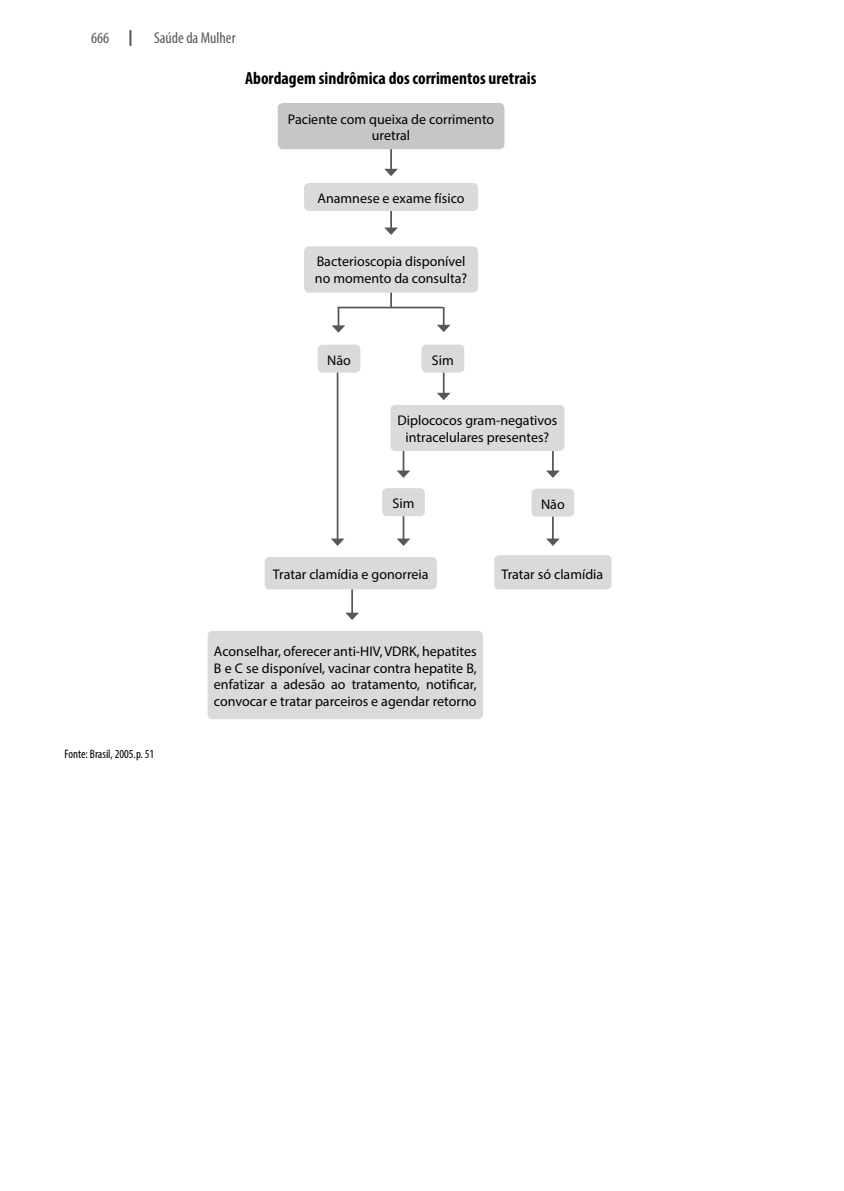
<style>
.page{position:relative;width:844px;height:1191px;background:#fff}
.page>*{position:absolute;margin:0;border:0;box-sizing:border-box;transform-origin:0 0}
.t1{font:700 condensed 17.5px "Myriad Pro";color:#000}
.t2{font:condensed 15.75px "Myriad Pro";color:#575756}
.t3{font:14px/16.8px "Myriad Pro";color:#000;text-align:center}
.t4{font:condensed 12.25px "Myriad Pro";color:#000}
.s1{font-family:"Koz Go Pr 6 N";font-stretch:normal}
</style>
<div class="page">
<hr style="left:351px;top:584px;width:2px;height:29px;background:#575756">
<svg style="left:345px;top:613px;width:14px;height:7px"></svg>
<div style="left:264px;top:557px;width:173px;height:32px;background:#dadada;border-radius:5px"></div>
<div style="left:207px;top:631px;width:276px;height:88px;background:#dadada;border-radius:5px"></div>
<div style="left:494px;top:555px;width:117px;height:34px;background:#dadada;border-radius:5px"></div>
<hr style="left:442px;top:364px;width:2px;height:29px;background:#575756">
<svg style="left:437px;top:393px;width:13px;height:7px"></svg>
<hr style="left:336px;top:364px;width:2px;height:175px;background:#575756">
<svg style="left:331px;top:538px;width:13px;height:8px"></svg>
<hr style="left:402px;top:442px;width:2px;height:29px;background:#575756">
<svg style="left:397px;top:470px;width:13px;height:8px"></svg>
<hr style="left:402px;top:510px;width:2px;height:29px;background:#575756">
<svg style="left:397px;top:538px;width:13px;height:8px"></svg>
<svg style="left:546px;top:516px;width:13px;height:30px"></svg>
<svg style="left:546px;top:451px;width:13px;height:27px"></svg>
<div style="left:317px;top:344px;width:43px;height:28px;background:#dadada;border-radius:5px"></div>
<div style="left:531px;top:488px;width:43px;height:28px;background:#dadada;border-radius:5px"></div>
<div style="left:421px;top:344px;width:43px;height:28px;background:#dadada;border-radius:5px"></div>
<div style="left:382px;top:488px;width:43px;height:28px;background:#dadada;border-radius:5px"></div>
<hr style="left:390px;top:199px;width:2px;height:29px;background:#575756">
<svg style="left:384px;top:227px;width:14px;height:8px"></svg>
<div style="left:304px;top:183px;width:174px;height:28px;background:#dadada;border-radius:5px"></div>
<div style="left:304px;top:246px;width:174px;height:47px;background:#dadada;border-radius:5px"></div>
<div style="left:390px;top:405px;width:174px;height:46px;background:#dadada;border-radius:5px"></div>
<hr style="left:390px;top:140px;width:2px;height:30px;background:#575756">
<svg style="left:384px;top:169px;width:14px;height:7px"></svg>
<div style="left:278px;top:103px;width:226px;height:46px;background:#c6c6c6;border-radius:5px"></div>
<svg style="left:390px;top:293px;width:2px;height:14px"></svg>
<hr style="left:337px;top:307px;width:105px;height:1px;background:#575756">
<svg style="left:331px;top:307px;width:14px;height:26px"></svg>
<svg style="left:437px;top:307px;width:13px;height:25px"></svg>
<p class="t2" style="left:91px;top:28px;width:42px">666 <span class="s1">▕</span></p>
<p class="t2" style="left:154px;top:28px;width:83px">Saúde da Mulher</p>
<p class="t1" style="left:245px;top:67px;width:293px">Abordagem sindrômica dos corrimentos uretrais</p>
<p class="t3" style="left:288px;top:110px;width:208px">Paciente com queixa de corrimento uretral</p>
<p class="t3" style="left:317px;top:190px;width:148px">Anamnese e exame físico</p>
<p class="t3" style="left:315px;top:253px;width:154px;text-align:left">Bacterioscopia disponível no momento da consulta?</p>
<p class="t3" style="left:327px;top:351px;width:25px">Não</p>
<p class="t3" style="left:432px;top:351px;width:23px">Sim</p>
<p class="t3" style="left:397px;top:412px;width:161px">Diplococos gram-negativos intracelulares presentes?</p>
<p class="t3" style="left:392px;top:495px;width:23px">Sim</p>
<p class="t3" style="left:541px;top:495px;width:25px">Não</p>
<p class="t3" style="left:273px;top:566px;width:157px">Tratar clamídia e gonorreia</p>
<p class="t3" style="left:501px;top:566px;width:103px">Tratar só clamídia</p>
<p class="t4" style="left:64px;top:746px;width:91px">Fonte: Brasil, 2005.p. 51</p>
<p class="t3" style="left:214px;top:642px;width:264px;text-align:justify">Aconselhar, oferecer anti-HIV, VDRK, hepatites B e C se disponível, vacinar contra hepatite B, enfatizar a adesão ao tratamento, notificar, convocar e tratar parceiros e agendar retorno</p>
</div>
